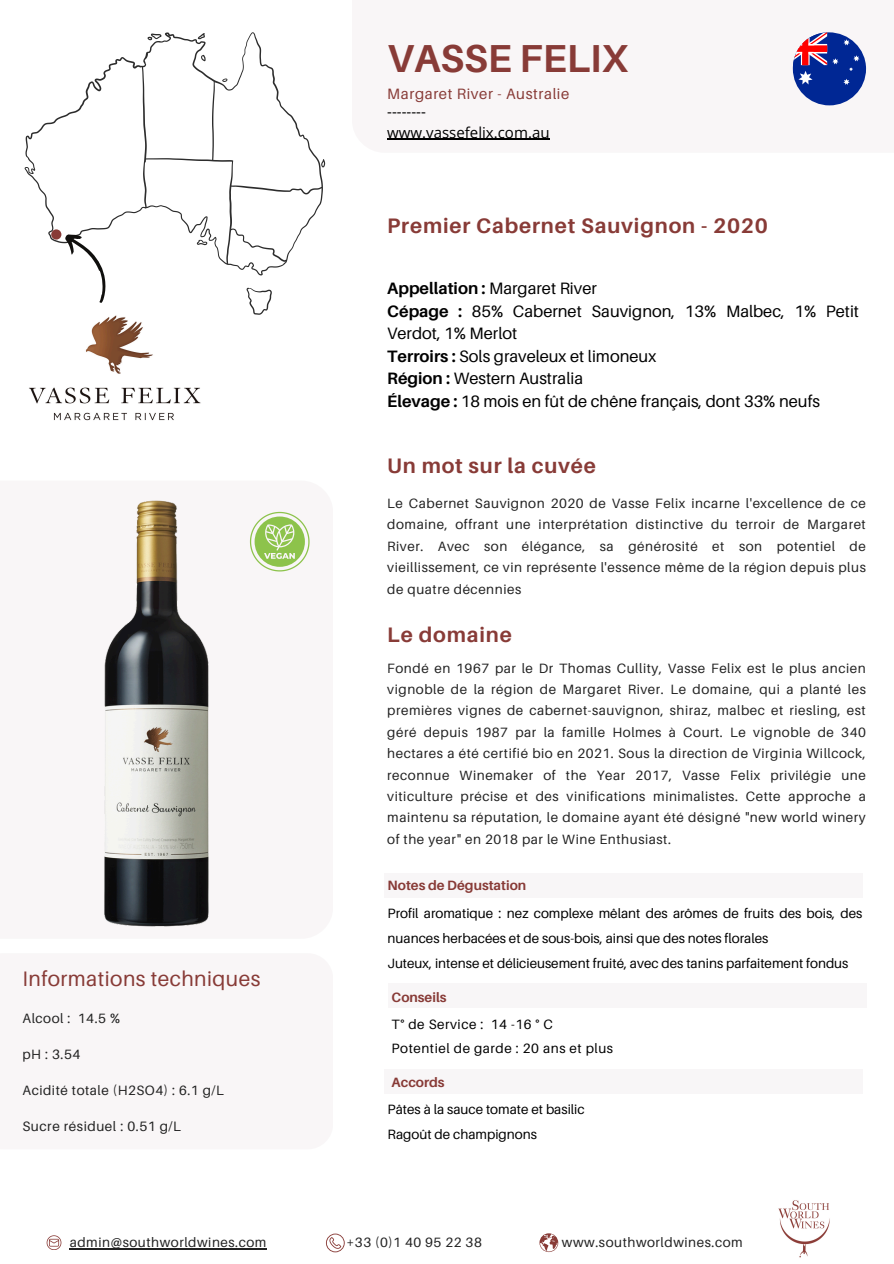
<style>
.page{position:relative;width:894px;height:1264px;background:#fff}
.page>*{position:absolute;margin:0;border:0;box-sizing:border-box;transform-origin:0 0}
.t1{font:700 39px "Aileron";color:#883b37}
.t2{font:700 21px "Aileron";letter-spacing:.04em;color:#883b37}
.t3{font:21px "Aileron";letter-spacing:.02em;color:#883b37}
.t4{font:16.5px/22.5px "Aileron";color:#000}
.t5{font:15px/20.2px "Open Sans";color:#000}
.t6{font:15px "Aileron";letter-spacing:.04em;color:#883b37}
.t7{font:13.65px "Aileron";letter-spacing:.04em;color:#222}
.t8{font:13.5px/21.3px "Aileron";letter-spacing:.04em;color:#222;text-align:justify}
.t9{font:13.5px/24.8px "Aileron";color:#000}
.t10{font:13.5px "Aileron";letter-spacing:.04em;color:#000}
.t11{font:700 13.5px "Aileron";color:#883b37}
.s1{font-weight:700}
</style>
<div class="page">
<svg style="left:323px;top:159px;width:2px;height:8px"></svg>
<svg style="left:246px;top:288px;width:26px;height:27px"></svg>
<svg style="left:25px;top:32px;width:298px;height:243px"></svg>
<div style="left:51px;top:229px;width:10px;height:10px;background:#883b37;border-radius:50%"></div>
<div style="left:352px;top:0;width:541px;height:153px;background:#f9f6f7"></div>
<div style="left:383px;top:872px;width:479px;height:25px;background:#f8f6f7"></div>
<div style="left:383px;top:1068px;width:479px;height:25px;background:#f8f6f7"></div>
<div style="left:387px;top:983px;width:479px;height:24px;background:#f8f6f7"></div>
<svg style="left:539px;top:1233px;width:19px;height:18px"></svg>
<hr style="left:70px;top:1248px;width:197px;height:1px;background:#222">
<svg style="left:326px;top:1233px;width:18px;height:19px"></svg>
<img style="left:778px;top:1200px;width:52px;height:58px">
<svg style="left:47px;top:1235px;width:14px;height:14px"></svg>
<hr style="left:387px;top:139px;width:162px;height:1px;background:#000">
<svg style="left:792px;top:32px;width:73px;height:73px"></svg>
<svg style="left:60px;top:227px;width:58px;height:76px"></svg>
<img style="left:29px;top:315px;width:172px;height:106px">
<img style="left:104px;top:500px;width:105px;height:427px">
<svg style="left:250px;top:512px;width:59px;height:59px"></svg>
<p class="t1" style="left:387px;top:34px;width:242px">VASSE FELIX</p>
<h3 class="t6" style="left:387px;top:84px;width:183px">Margaret River - Australie</h3>
<p class="t5" style="left:387px;top:101px;width:164px">-------- www.vassefelix.com.au</p>
<h5 class="t2" style="left:387px;top:212px;width:382px">Premier Cabernet Sauvignon - 2020</h5>
<h5 class="t4" style="left:387px;top:277px;width:473px"><span class="s1">Appellation :</span> Margaret River<br><span class="s1">Cépage :</span> 85% Cabernet Sauvignon, 13% Malbec, 1% Petit Verdot, 1% Merlot<br><span class="s1">Terroirs :</span> Sols graveleux et limoneux<br><span class="s1">Région :</span> Western Australia<br><span class="s1">Élevage :</span> 18 mois en fût de chêne français, dont 33% neufs</h5>
<p class="t2" style="left:387px;top:453px;width:210px">Un mot sur la cuvée</p>
<p class="t8" style="left:387px;top:492px;width:480px">Le Cabernet Sauvignon 2020 de Vasse Felix incarne l'excellence de ce domaine, offrant une interprétation distinctive du terroir de Margaret River. Avec son élégance, sa générosité et son potentiel de vieillissement, ce vin représente l'essence même de la région depuis plus de quatre décennies</p>
<h5 class="t3" style="left:22px;top:966px;width:239px">Informations techniques</h5>
<h2 class="t8" style="left:22px;top:1007px;width:99px">Alcool : 14.5 %</h2>
<p class="t8" style="left:22px;top:1043px;width:59px">pH : 3.54</p>
<h2 class="t8" style="left:22px;top:1079px;width:203px">Acidité totale (H2SO4) : 6.1 g/L</h2>
<p class="t7" style="left:22px;top:1118px;width:160px">Sucre résiduel : 0.51 g/L</p>
<p class="t2" style="left:387px;top:621px;width:126px">Le domaine</p>
<p class="t8" style="left:387px;top:657px;width:480px">Fondé en 1967 par le Dr Thomas Cullity, Vasse Felix est le plus ancien vignoble de la région de Margaret River. Le domaine, qui a planté les premières vignes de cabernet-sauvignon, shiraz, malbec et riesling, est géré depuis 1987 par la famille Holmes à Court. Le vignoble de 340 hectares a été certifié bio en 2021. Sous la direction de Virginia Willcock, reconnue Winemaker of the Year 2017, Vasse Felix privilégie une viticulture précise et des vinifications minimalistes. Cette approche a maintenu sa réputation, le domaine ayant été désigné "new world winery of the year" en 2018 par le Wine Enthusiast.</p>
<p class="t11" style="left:387px;top:877px;width:140px">Notes de Dégustation</p>
<p class="t9" style="left:387px;top:900px;width:476px">Profil aromatique : nez complexe mêlant des arômes de fruits des bois, des nuances herbacées et de sous-bois, ainsi que des notes florales</p>
<p class="t9" style="left:387px;top:950px;width:462px">Juteux, intense et délicieusement fruité, avec des tanins parfaitement fondus</p>
<h4 class="t11" style="left:391px;top:989px;width:56px">Conseils</h4>
<h2 class="t10" style="left:391px;top:1015px;width:163px">T° de Service : 14 -16 ° C</h2>
<h4 class="t10" style="left:391px;top:1040px;width:223px">Potentiel de garde : 20 ans et plus</h4>
<p class="t11" style="left:391px;top:1073px;width:55px">Accords</p>
<h1 class="t9" style="left:387px;top:1097px;width:198px">Pâtes à la sauce tomate et basilic</h1>
<h4 class="t9" style="left:387px;top:1121px;width:151px">Ragoût de champignons</h4>
<p class="t8" style="left:70px;top:1231px;width:198px">admin@southworldwines.com</p>
<p class="t8" style="left:346px;top:1231px;width:137px">+33 (0)1 40 95 22 38</p>
<p class="t8" style="left:562px;top:1231px;width:182px">www.southworldwines.com</p>
</div>
